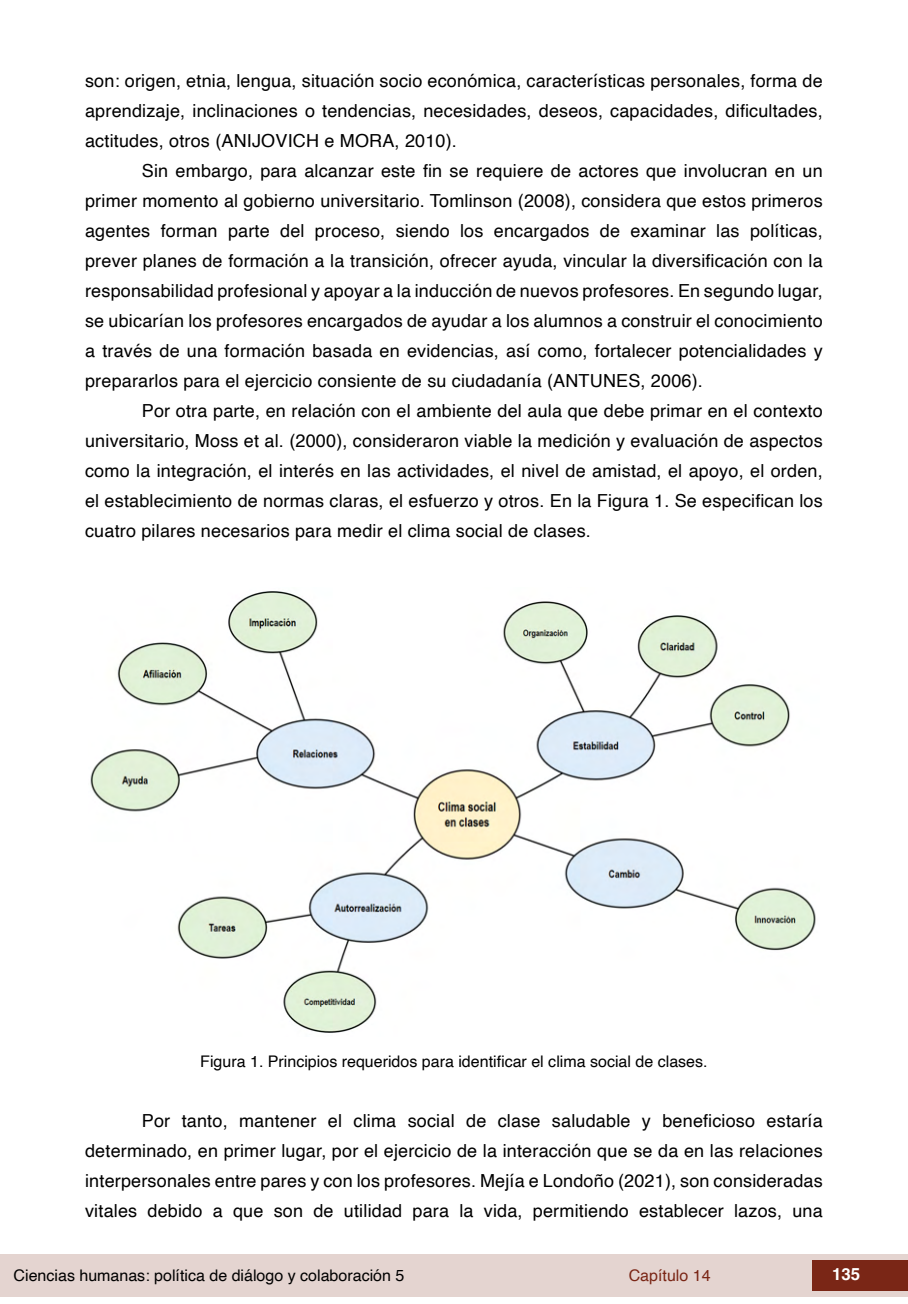
<style>
.page{position:relative;width:908px;height:1304px;background:#fff}
.page>*{position:absolute;margin:0;border:0;box-sizing:border-box;transform-origin:0 0}
.t1{font:18px/30px "Helvetica";letter-spacing:.01em;color:#000;text-align:justify}
.t2{font:700 16.8px "Helvetica";color:#fff}
.t3{font:16px "Helvetica";color:#000}
.t4{font:16px "Helvetica";color:#7a2616}
</style>
<div class="page">
<div style="left:0;top:1254px;width:906px;height:43px;background:#e4d4d0"></div>
<div style="left:812px;top:1261px;width:95px;height:30px;background:#7a2616"></div>
<img style="left:90px;top:591px;width:726px;height:442px">
<p class="t1" style="left:85px;top:66px;width:738px">son: origen, etnia, lengua, situación socio económica, características personales, forma de aprendizaje, inclinaciones o tendencias, necesidades, deseos, capacidades, dificultades, actitudes, otros (ANIJOVICH e MORA, 2010).</p>
<p class="t1" style="left:85px;top:156px;width:738px;text-indent:57px">Sin embargo, para alcanzar este fin se requiere de actores que involucran en un primer momento al gobierno universitario. Tomlinson (2008), considera que estos primeros agentes forman parte del proceso, siendo los encargados de examinar las políticas, prever planes de formación a la transición, ofrecer ayuda, vincular la diversificación con la responsabilidad profesional y apoyar a la inducción de nuevos profesores. En segundo lugar, se ubicarían los profesores encargados de ayudar a los alumnos a construir el conocimiento a través de una formación basada en evidencias, así como, fortalecer potencialidades y prepararlos para el ejercicio consiente de su ciudadanía (ANTUNES, 2006).</p>
<p class="t1" style="left:85px;top:396px;width:738px;text-indent:57px">Por otra parte, en relación con el ambiente del aula que debe primar en el contexto universitario, Moss et al. (2000), consideraron viable la medición y evaluación de aspectos como la integración, el interés en las actividades, el nivel de amistad, el apoyo, el orden, el establecimiento de normas claras, el esfuerzo y otros. En la Figura 1. Se especifican los cuatro pilares necesarios para medir el clima social de clases.</p>
<p class="t3" style="left:200px;top:1049px;width:508px">Figura 1. Principios requeridos para identificar el clima social de clases.</p>
<p class="t1" style="left:85px;top:1106px;width:738px;text-indent:57px">Por tanto, mantener el clima social de clase saludable y beneficioso estaría determinado, en primer lugar, por el ejercicio de la interacción que se da en las relaciones interpersonales entre pares y con los profesores. Mejía e Londoño (2021), son consideradas vitales debido a que son de utilidad para la vida, permitiendo establecer lazos, una</p>
<p class="t3" style="left:14px;top:1263px;width:392px">Ciencias humanas: política de diálogo y colaboración 5</p>
<p class="t4" style="left:628px;top:1263px;width:83px">Capítulo 14</p>
<p class="t2" style="left:831px;top:1264px;width:30px">135</p>
</div>
